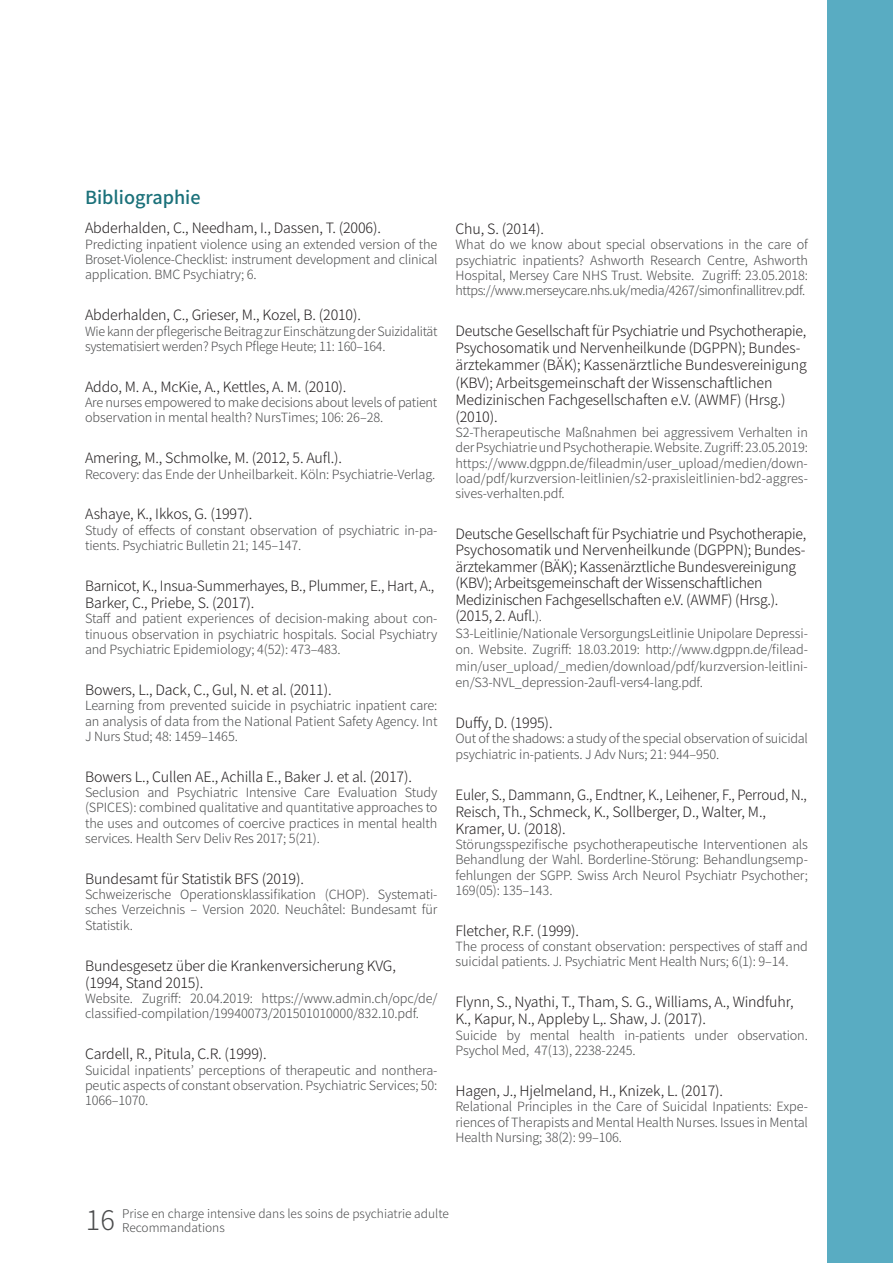
<style>
.page{position:relative;width:893px;height:1263px;background:#fff}
.page>*{position:absolute;margin:0;border:0;box-sizing:border-box;transform-origin:0 0}
.t1{font:300 27px "Noto Sans JP";color:#4b4c4d}
.t2{font:500 18px "Noto Sans JP";color:#1b717a}
.t3{font:300 14.25px/17.1px "Noto Sans JP";letter-spacing:-.01em;color:#231f20}
.t4{font:300 14.25px/17.1px "Noto Sans JP";letter-spacing:-.01em;color:#231f20;scale:.95 1}
.t5{font:300 12.75px/15.3px "Noto Sans JP";letter-spacing:-.01em;color:#4b4c4d;text-align:justify}
.t6{font:300 12px/14.4px "Noto Sans JP";color:#4b4c4d}
.s1{font-size:12.75px;color:#4b4c4d}
</style>
<div class="page">
<div style="left:827px;top:0;width:66px;height:1263px;background:#59acc2"></div>
<h2 class="t2" style="left:85px;top:187px;width:117px">Bibliographie</h2>
<p class="t3" style="left:85px;top:220px;width:297px">Abderhalden, C., Needham, I., Dassen, T. (2006).</p>
<p class="t5" style="left:85px;top:237px;width:354px">Predicting inpatient violence using an extended version of the Broset-Violence-Checklist: instrument development and clinical application. BMC Psychiatry; 6.</p>
<p class="t3" style="left:85px;top:307px;width:277px">Abderhalden, C., Grieser, M., Kozel, B. (2010).</p>
<p class="t5" style="left:85px;top:323px;width:354px">Wie kann der pflegerische Beitrag zur Einschätzung der Suizidalität systematisiert werden? Psych Pflege Heute; 11: 160–164.</p>
<p class="t3" style="left:85px;top:378px;width:263px">Addo, M. A., McKie, A., Kettles, A. M. (2010).</p>
<p class="t5" style="left:85px;top:395px;width:354px">Are nurses empowered to make decisions about levels of patient observation in mental health? NursTimes; 106: 26–28.</p>
<p class="t3" style="left:85px;top:450px;width:259px">Amering, M., Schmolke, M. (2012, 5. Aufl.).</p>
<p class="t5" style="left:85px;top:466px;width:352px">Recovery: das Ende der Unheilbarkeit. Köln: Psychiatrie-Verlag.</p>
<p class="t3" style="left:85px;top:506px;width:169px">Ashaye, K., Ikkos, G. (1997).</p>
<p class="t5" style="left:85px;top:523px;width:354px">Study of effects of constant observation of psychiatric in-pa&shy;tients. Psychiatric Bulletin 21; 145–147.</p>
<p class="t3" style="left:85px;top:577px;width:351px">Barnicot, K., Insua-Summerhayes, B., Plummer, E., Hart, A.,<br>Barker, C., Priebe, S. (2017).</p>
<p class="t5" style="left:85px;top:611px;width:354px">Staff and patient experiences of decision-making about con&shy;tinuous observation in psychiatric hospitals. Social Psychiatry and Psychiatric Epidemiology; 4(52): 473–483.</p>
<p class="t3" style="left:85px;top:681px;width:248px">Bowers, L., Dack, C., Gul, N. et al. (2011).</p>
<p class="t5" style="left:85px;top:698px;width:354px">Learning from prevented suicide in psychiatric inpatient care: an analysis of data from the National Patient Safety Agency. Int J Nurs Stud; 48: 1459–1465.</p>
<p class="t3" style="left:85px;top:768px;width:328px">Bowers L., Cullen AE., Achilla E., Baker J. et al. (2017).</p>
<p class="t5" style="left:85px;top:785px;width:354px">Seclusion and Psychiatric Intensive Care Evaluation Study (SPICES): combined qualitative and quantitative approaches to the uses and outcomes of coercive practices in mental health services. Health Serv Deliv Res 2017; 5(21).</p>
<p class="t3" style="left:85px;top:870px;width:220px">Bundesamt für Statistik BFS (2019).</p>
<p class="t5" style="left:85px;top:887px;width:354px">Schweizerische Operationsklassifikation (CHOP). Systemati&shy;sches Verzeichnis – Version 2020. Neuchâtel: Bundesamt für Statistik.</p>
<p class="t3" style="left:85px;top:957px;width:312px">Bundesgesetz über die Krankenversicherung KVG, (1994, Stand 2015).</p>
<p class="t5" style="left:85px;top:991px;width:354px">Website. Zugriff: 20.04.2019: https://www.admin.ch/opc/de/ classified-compilation/19940073/201501010000/832.10.pdf.</p>
<p class="t3" style="left:85px;top:1046px;width:183px">Cardell, R., Pitula, C.R. (1999).</p>
<p class="t5" style="left:85px;top:1062px;width:354px">Suicidal inpatients’ perceptions of therapeutic and nonthera&shy;peutic aspects of constant observation. Psychiatric Services; 50:<br>1066–1070.</p>
<p class="t3" style="left:455px;top:221px;width:90px">Chu, S. (2014).</p>
<p class="t5" style="left:455px;top:237px;width:354px">What do we know about special observations in the care of psychiatric inpatients? Ashworth Research Centre, Ashworth Hospital, Mersey Care NHS Trust. Website. Zugriff: 23.05.2018: https://www.merseycare.nhs.uk/media/4267/simonfinallitrev.pdf.</p>
<p class="t3" style="left:455px;top:323px;width:353px">Deutsche Gesellschaft für Psychiatrie und Psychotherapie, Psychosomatik und Nervenheilkunde (DGPPN); Bundes&shy;ärztekammer (BÄK); Kassenärztliche Bundesvereinigung (KBV); Arbeitsgemeinschaft der Wissenschaftlichen Medizinischen Fachgesellschaften e.V. (AWMF) (Hrsg.) (2010).</p>
<p class="t5" style="left:455px;top:425px;width:354px">S2-Therapeutische Maßnahmen bei aggressivem Verhalten in der Psychiatrie und Psychotherapie. Website. Zugriff: 23.05.2019: https://www.dgppn.de/fileadmin/user_upload/medien/down&shy;load/pdf/kurzversion-leitlinien/s2-praxisleitlinien-bd2-aggres&shy;sives-verhalten.pdf.</p>
<p class="t3" style="left:455px;top:525px;width:352px;line-height:16.5px">Deutsche Gesellschaft für Psychiatrie und Psychotherapie, Psychosomatik und Nervenheilkunde (DGPPN); Bundes&shy;ärztekammer (BÄK); Kassenärztliche Bundesvereinigung (KBV); Arbeitsgemeinschaft der Wissenschaftlichen Medizinischen Fachgesellschaften e.V. (AWMF) (Hrsg.). (2015, 2. Aufl.<span class="s1">).</span></p>
<p class="t5" style="left:455px;top:625px;width:354px;line-height:16.5px">S3-Leitlinie/Nationale VersorgungsLeitlinie Unipolare Depressi&shy;on. Website. Zugriff: 18.03.2019: http://www.dgppn.de/filead&shy;min/user_upload/_medien/download/pdf/kurzversion-leitlini&shy;en/S3-NVL_depression-2aufl-vers4-lang.pdf.</p>
<p class="t3" style="left:455px;top:714px;width:99px">Duffy, D. (1995).</p>
<p class="t5" style="left:455px;top:731px;width:354px">Out of the shadows: a study of the special observation of suicidal psychiatric in-patients. J Adv Nurs; 21: 944–950.</p>
<p class="t4" style="left:455px;top:786px;width:371px">Euler, S., Dammann, G., Endtner, K., Leihener, F., Perroud, N.,<br>Reisch, Th., Schmeck, K., Sollberger, D., Walter, M.,<br>Kramer, U. (2018).</p>
<p class="t5" style="left:455px;top:837px;width:354px">Störungsspezifische psychotherapeutische Interventionen als Behandlung der Wahl. Borderline-Störung: Behandlungsemp&shy;fehlungen der SGPP. Swiss Arch Neurol Psychiatr Psychother; 169(05): 135–143.</p>
<p class="t3" style="left:455px;top:922px;width:125px">Fletcher, R.F. (1999).</p>
<p class="t5" style="left:455px;top:939px;width:354px">The process of constant observation: perspectives of staff and suicidal patients. J. Psychiatric Ment Health Nurs; 6(1): 9–14.</p>
<p class="t3" style="left:455px;top:994px;width:340px">Flynn, S., Nyathi, T., Tham, S. G., Williams, A., Windfuhr,<br>K., Kapur, N., Appleby L,. Shaw, J. (2017).</p>
<p class="t5" style="left:455px;top:1028px;width:354px">Suicide by mental health in-patients under observation.<br>Psychol Med, 47(13), 2238-2245.</p>
<p class="t3" style="left:455px;top:1082px;width:269px">Hagen, J., Hjelmeland, H., Knizek, L. (2017).</p>
<p class="t5" style="left:455px;top:1099px;width:354px">Relational Principles in the Care of Suicidal Inpatients: Expe&shy;riences of Therapists and Mental Health Nurses. Issues in Mental Health Nursing; 38(2): 99–106.</p>
<h1 class="t1" style="left:86px;top:1205px;width:30px">16</h1>
<p class="t6" style="left:122px;top:1206px;width:328px">Prise en charge intensive dans les soins de psychiatrie adulte<br>Recommandations</p>
</div>
